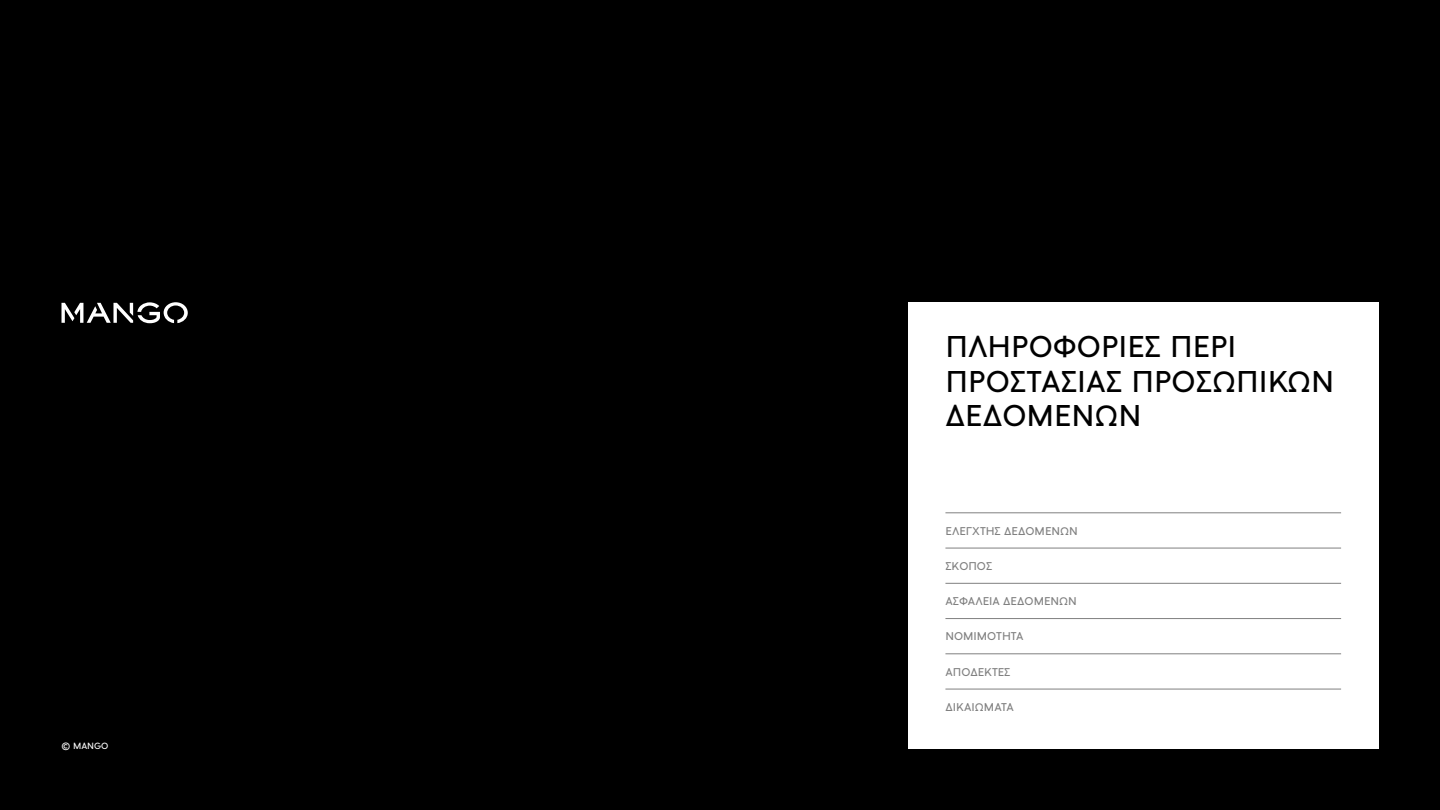
<style>
.page{position:relative;width:1440px;height:810px;background:#000}
.page>*{position:absolute;margin:0;border:0;box-sizing:border-box;transform-origin:0 0}
.t1{font:30px/34.5px "Mango Sans";color:#000}
.t2{font:11.25px "Mango Sans";color:#808080}
.t3{font:9px "Mango Sans";letter-spacing:-.005em;color:#fff}
</style>
<div class="page">
<svg style="left:62px;top:302px;width:126px;height:21px"></svg>
<div style="left:908px;top:302px;width:470px;height:446px;background:#fff"></div>
<hr style="left:945px;top:513px;width:396px;height:1px;background:#808080">
<hr style="left:945px;top:548px;width:396px;height:1px;background:#808080">
<hr style="left:945px;top:583px;width:396px;height:1px;background:#808080">
<hr style="left:945px;top:618px;width:396px;height:1px;background:#808080">
<hr style="left:945px;top:654px;width:396px;height:1px;background:#808080">
<hr style="left:945px;top:689px;width:396px;height:1px;background:#808080">
<p class="t3" style="left:62px;top:740px;width:48px">© MANGO</p>
<p class="t1" style="left:945px;top:330px;width:391px">ΠΛΗΡΟΦΟΡΙΕΣ ΠΕΡΙ<br>ΠΡΟΣΤΑΣΙΑΣ ΠΡΟΣΩΠΙΚΩΝ<br>ΔΕΔΟΜΕΝΩΝ</p>
<p class="t2" style="left:945px;top:524px;width:134px">ΕΛΕΓΧΤΗΣ ΔΕΔΟΜΕΝΩΝ</p>
<p class="t2" style="left:945px;top:560px;width:48px">ΣΚΟΠΟΣ</p>
<p class="t2" style="left:945px;top:595px;width:133px">ΑΣΦΑΛΕΙΑ ΔΕΔΟΜΕΝΩΝ</p>
<p class="t2" style="left:945px;top:630px;width:80px">ΝΟΜΙΜΟΤΗΤΑ</p>
<p class="t2" style="left:945px;top:665px;width:67px">ΑΠΟΔΕΚΤΕΣ</p>
<p class="t2" style="left:945px;top:701px;width:70px">ΔΙΚΑΙΩΜΑΤΑ</p>
</div>
